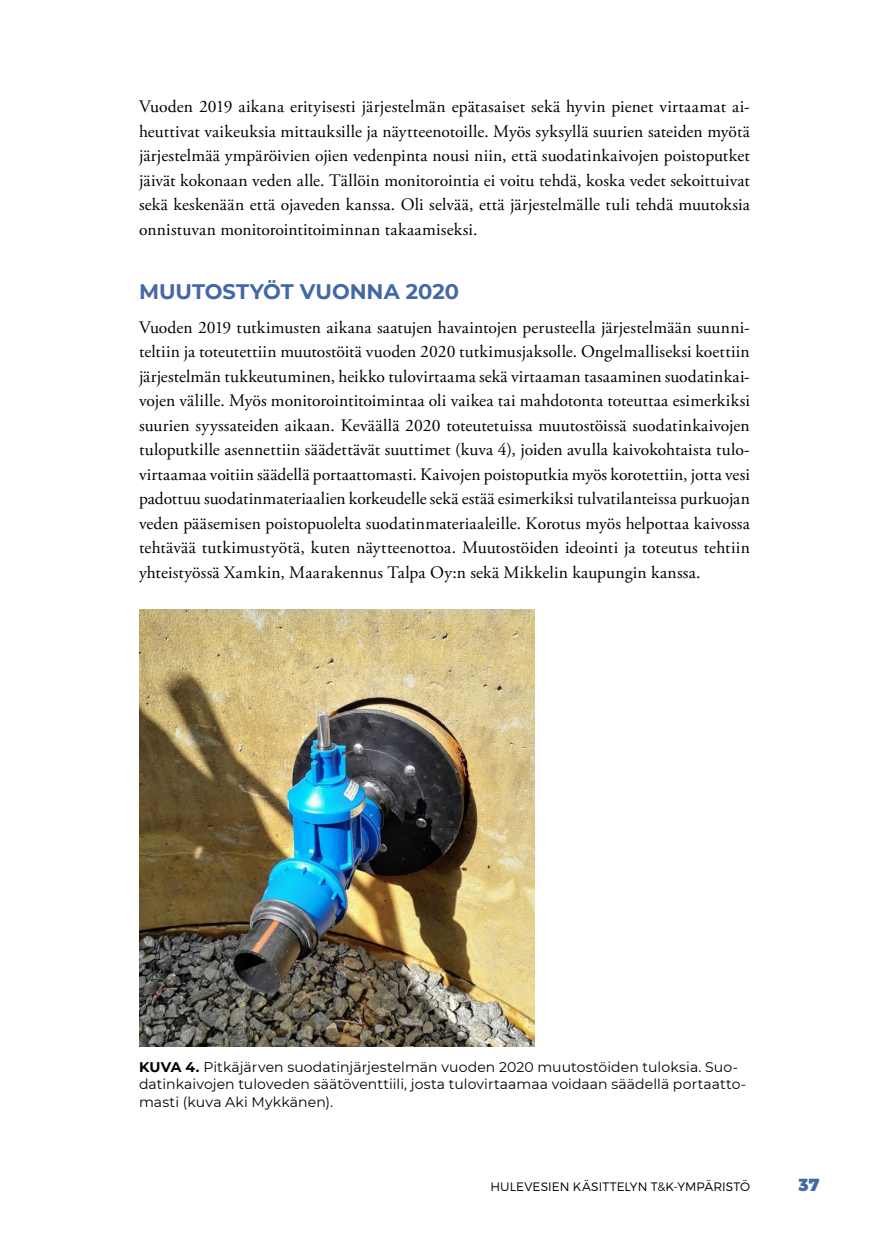
<style>
.page{position:relative;width:874px;height:1241px;background:#fff}
.page>*{position:absolute;margin:0;border:0;box-sizing:border-box;transform-origin:0 0}
.Väliotsikko{font:700 21px "Montserrat";color:#4468a6}
.Leipis_ei_sisennystä{font:17.5px/24.5px "Adobe Garamond Pro";letter-spacing:.015em;color:#000;text-align:justify}
.t1{font:900 17.5px "Montserrat";color:#4468a6}
.kuvaaja_kuvateksti{font:14px/17.5px "Montserrat";letter-spacing:.005em;color:#000}
.t2{font:300 12.25px "Montserrat";letter-spacing:.005em;color:#000}
.s1{font-weight:700}
</style>
<div class="page">
<img style="left:139px;top:609px;width:395px;height:436px">
<p class="Leipis_ei_sisennystä" style="left:139px;top:95px;width:612px">Vuoden 2019 aikana erityisesti järjestelmän epätasaiset sekä hyvin pienet virtaamat ai&shy;heuttivat vaikeuksia mittauksille ja näytteenotoille. Myös syksyllä suurien sateiden myötä järjestelmää ympäröivien ojien vedenpinta nousi niin, että suodatinkaivojen poistoputket jäivät kokonaan veden alle. Tällöin monitorointia ei voitu tehdä, koska vedet sekoittuivat sekä keskenään että ojaveden kanssa. Oli selvää, että järjestelmälle tuli tehdä muutoksia onnistuvan monitorointitoiminnan takaamiseksi.</p>
<h2 class="Väliotsikko" style="left:139px;top:276px;width:321px">MUUTOSTYÖT VUONNA 2020</h2>
<p class="Leipis_ei_sisennystä" style="left:139px;top:315px;width:612px">Vuoden 2019 tutkimusten aikana saatujen havaintojen perusteella järjestelmään suunni&shy;teltiin ja toteutettiin muutostöitä vuoden 2020 tutkimusjaksolle. Ongelmalliseksi koettiin järjestelmän tukkeutuminen, heikko tulovirtaama sekä virtaaman tasaaminen suodatinkai&shy;vojen välille. Myös monitorointitoimintaa oli vaikea tai mahdotonta toteuttaa esimerkiksi suurien syyssateiden aikaan. Keväällä 2020 toteutetuissa muutostöissä suodatinkaivojen tuloputkille asennettiin säädettävät suuttimet (kuva 4), joiden avulla kaivokohtaista tulo&shy;virtaamaa voitiin säädellä portaattomasti. Kaivojen poistoputkia myös korotettiin, jotta vesi padottuu suodatinmateriaalien korkeudelle sekä estää esimerkiksi tulvatilanteissa purkuojan veden pääsemisen poistopuolelta suodatinmateriaaleille. Korotus myös helpottaa kaivossa tehtävää tutkimustyötä, kuten näytteenottoa. Muutostöiden ideointi ja toteutus tehtiin yhteistyössä Xamkin, Maarakennus Talpa Oy:n sekä Mikkelin kaupungin kanssa.</p>
<p class="kuvaaja_kuvateksti" style="left:139px;top:1057px;width:608px"><span class="s1">KUVA 4.</span> Pitkäjärven suodatinjärjestelmän vuoden 2020 muutostöiden tuloksia. Suo&shy;datinkaivojen tuloveden säätöventtiili, josta tulovirtaamaa voidaan säädellä portaatto&shy;masti (kuva Aki Mykkänen).</p>
<p class="t2" style="left:490px;top:1178px;width:261px">HULEVESIEN KÄSITTELYN T&amp;K-YMPÄRISTÖ</p>
<p class="t1" style="left:798px;top:1173px;width:22px">37</p>
</div>
